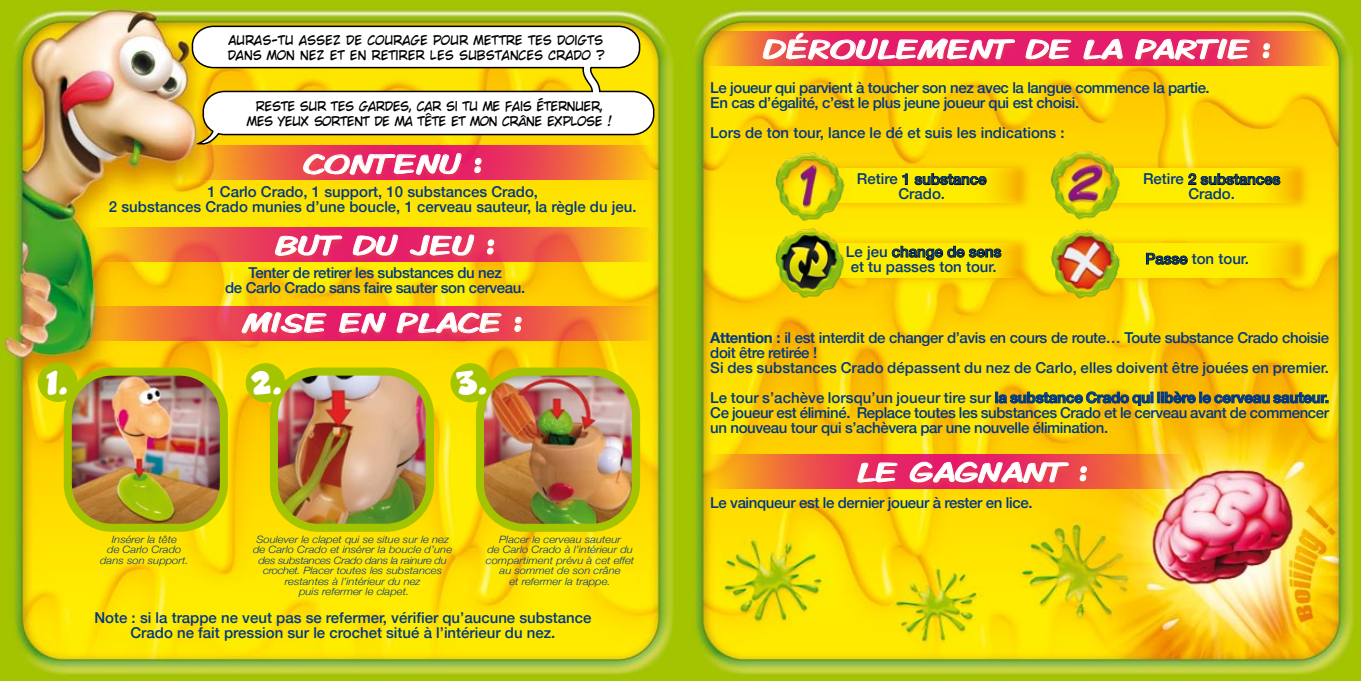
<style>
.page{position:relative;width:1361px;height:681px;background:#fff}
.page>*{position:absolute;margin:0;border:0;box-sizing:border-box;transform-origin:0 0}
.t1{font:43.8px "Cheeseburger";color:#fff}
.t2{font:27px "Komika Display Kaps Wide";letter-spacing:.025em;color:#fff}
.t3{font:500 15px/15px "Helvetica Neue";color:#003882;text-align:center}
.t4{font:500 15px/15px "Helvetica Neue";letter-spacing:-.025em;color:#003882}
.t5{font:12.75px/15.3px "CC Wild Words Int Roman";color:#000}
.t6{font:12.75px/15.3px "CC Wild Words Int Roman";letter-spacing:-.025em;color:#000;text-align:center}
.t7{font:italic 300 10.2px/10.5px "Helvetica Neue";color:#003882;text-align:center;scale:1.11 1}
.s1{font-weight:700}
</style>
<div class="page">
<img style="left:0;top:0;width:1361px;height:680px">
<svg style="left:191px;top:25px;width:464px;height:121px"></svg>
<svg style="left:188px;top:146px;width:465px;height:34px;background:#ef6e3a"></svg>
<svg style="left:92px;top:227px;width:561px;height:34px;background:#ef733a"></svg>
<svg style="left:707px;top:31px;width:624px;height:35px;background:#ee8c2d"></svg>
<div style="left:795px;top:159px;width:238px;height:52px;background:#f39400;opacity:.75"></div>
<svg style="left:852px;top:168px;width:167px;height:34px;background:#fde400"></svg>
<div style="left:795px;top:234px;width:238px;height:53px;background:#f39400;opacity:.75"></div>
<svg style="left:852px;top:243px;width:167px;height:35px;background:#fde500"></svg>
<div style="left:1073px;top:159px;width:238px;height:52px;background:#f39400;opacity:.75"></div>
<svg style="left:1127px;top:168px;width:171px;height:34px;background:#fde500"></svg>
<div style="left:1073px;top:234px;width:238px;height:53px;background:#f39400;opacity:.75"></div>
<svg style="left:1127px;top:243px;width:171px;height:35px;background:#fde500"></svg>
<svg style="left:707px;top:454px;width:479px;height:35px;background:#f0743c"></svg>
<svg style="left:80px;top:306px;width:573px;height:34px;background:#e87237"></svg>
<img style="left:69px;top:372px;width:152px;height:152px">
<div style="left:38px;top:362px;width:40px;height:40px;background:#a4c400;border-radius:50%"></div>
<div style="left:64px;top:367px;width:164px;height:164px;border:8px solid #a4c400;border-radius:44px"></div>
<img style="left:271px;top:374px;width:155px;height:155px">
<div style="left:246px;top:363px;width:39px;height:39px;background:#a4c400;border-radius:50%"></div>
<div style="left:270px;top:367px;width:164px;height:164px;border:8px solid #a4c400;border-radius:44px"></div>
<img style="left:482px;top:373px;width:152px;height:152px">
<div style="left:450px;top:363px;width:40px;height:39px;background:#a4c400;border-radius:50%"></div>
<div style="left:476px;top:367px;width:164px;height:164px;border:8px solid #a4c400;border-radius:44px"></div>
<svg style="left:995px;top:391px;width:333px;height:14px;background:#a09330"></svg>
<svg style="left:892px;top:246px;width:109px;height:14px;background:#a09300"></svg>
<svg style="left:902px;top:173px;width:5px;height:12px"></svg>
<svg style="left:914px;top:173px;width:72px;height:12px"></svg>
<svg style="left:1188px;top:173px;width:92px;height:12px"></svg>
<svg style="left:1146px;top:253px;width:41px;height:11px"></svg>
<div style="left:758px;top:33px;width:516px;height:35px;background:#e08a00;opacity:.22"></div>
<svg style="left:762px;top:31px;width:253px;height:29px;background:#e94d79"></svg>
<svg style="left:1025px;top:39px;width:46px;height:21px"></svg>
<svg style="left:1083px;top:38px;width:40px;height:27px"></svg>
<svg style="left:1134px;top:37px;width:116px;height:28px;background:#e94e79"></svg>
<svg style="left:1262px;top:43px;width:8px;height:16px"></svg>
<div style="left:298px;top:153px;width:188px;height:30px;background:#e08a00;opacity:.22"></div>
<svg style="left:303px;top:151px;width:159px;height:29px;background:#e94d75"></svg>
<svg style="left:474px;top:157px;width:8px;height:16px"></svg>
<div style="left:271px;top:234px;width:228px;height:30px;background:#e08a00;opacity:.22"></div>
<svg style="left:275px;top:234px;width:68px;height:22px"></svg>
<svg style="left:352px;top:234px;width:46px;height:22px"></svg>
<svg style="left:409px;top:234px;width:65px;height:22px"></svg>
<svg style="left:487px;top:239px;width:7px;height:16px"></svg>
<div style="left:237px;top:312px;width:289px;height:29px;background:#e08a00;opacity:.22"></div>
<svg style="left:241px;top:309px;width:86px;height:24px;background:#ea587a"></svg>
<svg style="left:339px;top:310px;width:47px;height:24px"></svg>
<svg style="left:396px;top:312px;width:106px;height:27px;background:#e95175"></svg>
<svg style="left:514px;top:316px;width:8px;height:16px"></svg>
<div style="left:853px;top:461px;width:238px;height:30px;background:#e08a00;opacity:.22"></div>
<svg style="left:857px;top:461px;width:41px;height:21px"></svg>
<svg style="left:909px;top:458px;width:160px;height:29px;background:#e94c75"></svg>
<svg style="left:1079px;top:465px;width:8px;height:16px"></svg>
<img style="left:1040px;top:224px;width:87px;height:80px">
<img style="left:764px;top:149px;width:88px;height:151px">
<img style="left:1040px;top:151px;width:87px;height:73px">
<p class="t5" style="left:228px;top:32px;width:378px">AURAS-TU ASSEZ DE COURAGE POUR METTRE TES DOIGTS<br>DANS MON NEZ ET EN RETIRER LES SUBSTANCES CRADO ?</p>
<p class="t6" style="left:247px;top:98px;width:367px">RESTE SUR TES GARDES, CAR SI TU ME FAIS ÉTERNUER,<br>MES YEUX SORTENT DE MA TÊTE ET MON CRÂNE EXPLOSE !</p>
<h2 class="t2" style="left:303px;top:147px;width:178px">CONTENU :</h2>
<p class="t3" style="left:109px;top:183px;width:529px">1 Carlo Crado, 1 support, 10 substances Crado,<br>2 substances Crado munies d’une boucle, 1 cerveau sauteur, la règle du jeu.</p>
<h2 class="t2" style="left:275px;top:228px;width:219px">BUT DU JEU :</h2>
<p class="t4" style="left:225px;top:264px;width:302px;text-align:center">Tenter de retirer les substances du nez<br>de Carlo Crado sans faire sauter son cerveau.</p>
<h2 class="t2" style="left:243px;top:306px;width:278px">MISE EN PLACE :</h2>
<h1 class="t1" style="left:45px;top:360px;width:24px">1.</h1>
<h1 class="t1" style="left:249px;top:360px;width:33px">2.</h1>
<h1 class="t1" style="left:454px;top:360px;width:33px">3.</h1>
<p class="t7" style="left:100px;top:533px;width:81px">Insérer la tête<br>de Carlo Crado dans son support.</p>
<p class="t7" style="left:253px;top:533px;width:181px">Soulever le clapet qui se situe sur le nez de Carlo Crado et insérer la boucle d’une des substances Crado dans la rainure du crochet. Placer toutes les substances restantes à l’intérieur du nez<br>puis refermer le clapet.</p>
<p class="t7" style="left:486px;top:533px;width:135px">Placer le cerveau sauteur<br>de Carlo Crado à l’intérieur du compartiment prévu à cet effet au sommet de son crâne<br>et refermer la trappe.</p>
<p class="t3" style="left:94px;top:609px;width:498px">Note : si la trappe ne veut pas se refermer, vérifier qu’aucune substance<br>Crado ne fait pression sur le crochet situé à l’intérieur du nez.</p>
<h2 class="t2" style="left:763px;top:32px;width:506px">DÉROULEMENT DE LA PARTIE :</h2>
<p class="t4" style="left:710px;top:80px;width:501px">Le joueur qui parvient à toucher son nez avec la langue commence la partie.<br>En cas d’égalité, c’est le plus jeune joueur qui est choisi.</p>
<p class="t3" style="left:710px;top:125px;width:356px">Lors de ton tour, lance le dé et suis les indications :</p>
<p class="t3" style="left:857px;top:171px;width:131px">Retire 1 substance<br>Crado.</p>
<p class="t3" style="left:1143px;top:171px;width:139px">Retire 2 substances<br>Crado.</p>
<p class="t3" style="left:846px;top:243px;width:157px">Le jeu change de sens et tu passes ton tour.</p>
<p class="t3" style="left:1145px;top:250px;width:105px">Passe ton tour.</p>
<p class="t4" style="left:710px;top:329px;width:620px"><span class="s1">Attention :</span> il est interdit de changer d’avis en cours de route… Toute substance Crado choisie doit être retirée !<br>Si des substances Crado dépassent du nez de Carlo, elles doivent être jouées en premier.</p>
<p class="t3" style="left:710px;top:389px;width:620px;text-align:justify">Le tour s’achève lorsqu’un joueur tire sur <span class="s1">la substance Crado qui libère le cerveau sauteur.<br></span>Ce joueur est éliminé. Replace toutes les substances Crado et le cerveau avant de commencer un nouveau tour qui s’achèvera par une nouvelle élimination.</p>
<h2 class="t2" style="left:857px;top:455px;width:140px">LE GAGNANT</h2>
<h2 class="t2" style="left:1079px;top:455px;width:7px">:</h2>
<p class="t4" style="left:710px;top:494px;width:324px">Le vainqueur est le dernier joueur à rester en lice.</p>
</div>
